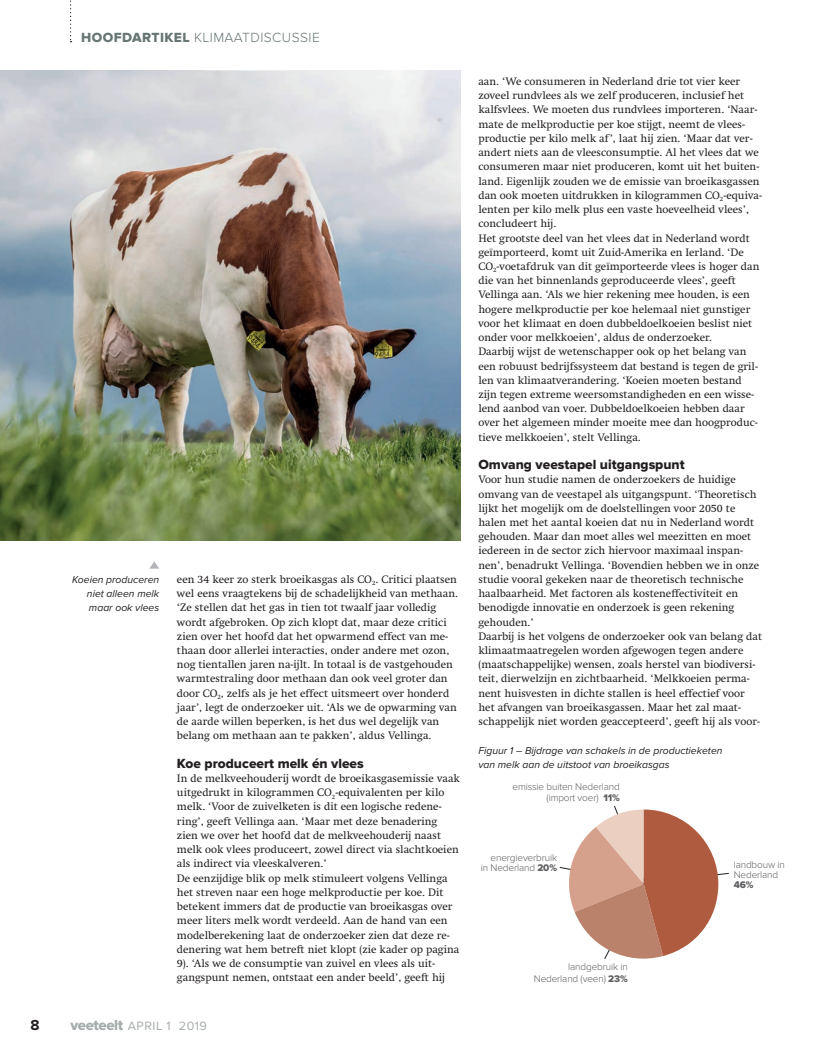
<style>
.page{position:relative;width:815px;height:1052px;background:#fff}
.page>*{position:absolute;margin:0;border:0;box-sizing:border-box;transform-origin:0 0}
.t1{font:700 15px "Proxima Nova";color:#231f20}
.t2{font:13.75px "Proxima Nova Extrabld";color:#231f20}
.t3{font:300 13.75px "Proxima Nova";letter-spacing:.03em;color:#687575}
.t4{font:12.5px "Proxima Nova";letter-spacing:.04em;color:#a6acac}
.t5{font:11px/14.2px "Swift LT Pro";color:#231f20}
.t6{font:italic 10.38px/14.2px "Proxima Nova";color:#231f20;text-align:justify}
.t7{font:300 10px/10px "Proxima Nova";letter-spacing:-.015em;color:#5f5f62;text-align:right}
.t8{font:10px "Proxima Nova Extrabld";color:#5f5f62}
.s1{font-family:"Proxima Nova Extrabld";font-weight:400}
.s2{font-family:"Proxima Nova Extrabld";font-size:15px}
</style>
<div class="page">
<img style="left:0;top:71px;width:460px;height:469px">
<svg style="left:149px;top:561px;width:10px;height:8px"></svg>
<svg style="left:559px;top:805px;width:170px;height:154px"></svg>
<svg style="left:70px;top:0;width:2px;height:42px"></svg>
<p class="t3" style="left:81px;top:30px;width:240px"><span class="s1">HOOFDARTIKEL</span> KLIMAATDISCUSSIE</p>
<p class="t6" style="left:87px;top:572px;width:74px;text-indent:-15px">Koeien produceren niet alleen melk maar ook vlees</p>
<p class="t5" style="left:177px;top:572px;width:282px">een 34 keer zo sterk broeikasgas als CO<sub>2</sub>. Critici plaatsen wel eens vraagtekens bĳ de schadelĳkheid van methaan. ‘Ze stellen dat het gas in tien tot twaalf jaar volledig wordt afgebroken. Op zich klopt dat, maar deze critici zien over het hoofd dat het opwarmend effect van me&shy;thaan door allerlei interacties, onder andere met ozon, nog tientallen jaren na-ĳlt. In totaal is de vastgehouden warmtestraling door methaan dan ook veel groter dan door CO<sub>2</sub>, zelfs als je het effect uitsmeert over honderd jaar’, legt de onderzoeker uit. ‘Als we de opwarming van de aarde willen beperken, is het dus wel degelĳk van belang om methaan aan te pakken’, aldus Vellinga.</p>
<p class="t2" style="left:177px;top:755px;width:188px">Koe produceert melk én vlees</p>
<p class="t5" style="left:177px;top:771px;width:284px">In de melkveehouderĳ wordt de broeikasgasemissie vaak uitgedrukt in kilogrammen CO<sub>2</sub>-equivalenten per kilo melk. ‘Voor de zuivelketen is dit een logische redene&shy;ring’, geeft Vellinga aan. ‘Maar met deze benadering zien we over het hoofd dat de melkveehouderĳ naast melk ook vlees produceert, zowel direct via slachtkoeien als indirect via vleeskalveren.’<br>De eenzĳdige blik op melk stimuleert volgens Vellinga het streven naar een hoge melkproductie per koe. Dit betekent immers dat de productie van broeikasgas over meer liters melk wordt verdeeld. Aan de hand van een modelberekening laat de onderzoeker zien dat deze re&shy;denering wat hem betreft niet klopt (zie kader op pagina 9). ‘Als we de consumptie van zuivel en vlees als uit&shy;gangspunt nemen, ontstaat een ander beeld’, geeft hĳ</p>
<h1 class="t1" style="left:31px;top:1016px;width:11px">8</h1>
<p class="t4" style="left:71px;top:1018px;width:138px"><span class="s2">veeteelt</span> APRIL 1 2019</p>
<p class="t5" style="left:478px;top:74px;width:285px">aan. ‘We consumeren in Nederland drie tot vier keer zoveel rundvlees als we zelf produceren, inclusief het kalfsvlees. We moeten dus rundvlees importeren. ‘Naar&shy;mate de melkproductie per koe stĳgt, neemt de vlees&shy;productie per kilo melk af’, laat hĳ zien. ‘Maar dat ver&shy;andert niets aan de vleesconsumptie. Al het vlees dat we consumeren maar niet produceren, komt uit het buiten&shy;land. Eigenlĳk zouden we de emissie van broeikasgassen dan ook moeten uitdrukken in kilogrammen CO<sub>2</sub>-equiva&shy;lenten per kilo melk plus een vaste hoeveelheid vlees’, concludeert hĳ.<br>Het grootste deel van het vlees dat in Nederland wordt geïmporteerd, komt uit Zuid-Amerika en Ierland. ‘De CO<sub>2</sub>-voetafdruk van dit geïmporteerde vlees is hoger dan die van het binnenlands geproduceerde vlees’, geeft Vellinga aan. ‘Als we hier rekening mee houden, is een hogere melkproductie per koe helemaal niet gunstiger voor het klimaat en doen dubbeldoelkoeien beslist niet onder voor melkkoeien’, aldus de onderzoeker.<br>Daarbĳ wĳst de wetenschapper ook op het belang van een robuust bedrĳfssysteem dat bestand is tegen de gril&shy;len van klimaatverandering. ‘Koeien moeten bestand zĳn tegen extreme weersomstandigheden en een wisse&shy;lend aanbod van voer. Dubbeldoelkoeien hebben daar over het algemeen minder moeite mee dan hoogproduc&shy;tieve melkkoeien’, stelt Vellinga.</p>
<p class="t2" style="left:478px;top:456px;width:208px">Omvang veestapel uitgangspunt</p>
<p class="t5" style="left:478px;top:472px;width:285px">Voor hun studie namen de onderzoekers de huidige omvang van de veestapel als uitgangspunt. ‘Theoretisch lĳkt het mogelĳk om de doelstellingen voor 2050 te halen met het aantal koeien dat nu in Nederland wordt gehouden. Maar dan moet alles wel meezitten en moet iedereen in de sector zich hiervoor maximaal inspan&shy;nen’, benadrukt Vellinga. ‘Bovendien hebben we in onze studie vooral gekeken naar de theoretisch technische haalbaarheid. Met factoren als kosteneffectiviteit en benodigde innovatie en onderzoek is geen rekening gehouden.’<br>Daarbĳ is het volgens de onderzoeker ook van belang dat klimaatmaatregelen worden afgewogen tegen andere (maatschappelĳke) wensen, zoals herstel van biodiversi&shy;teit, dierwelzĳn en zichtbaarheid. ‘Melkkoeien perma&shy;nent huisvesten in dichte stallen is heel effectief voor het afvangen van broeikasgassen. Maar het zal maat&shy;schappelĳk niet worden geaccepteerd’, geeft hĳ als voor-</p>
<p class="t6" style="left:478px;top:743px;width:245px">Figuur 1 – Bijdrage van schakels in de productieketen van melk aan de uitstoot van broeikasgas</p>
<p class="t7" style="left:512px;top:781px;width:109px;line-height:11.2px">emissie buiten Nederland (import voer) <span class="s1">11%</span></p>
<p class="t7" style="left:480px;top:853px;width:78px">energieverbruik in Nederland <span class="s1">20%</span></p>
<p class="t7" style="left:533px;top:961px;width:95px;line-height:11.2px">landgebruik in<br>Nederland (veen) <span class="s1">23%</span></p>
<p class="t7" style="left:733px;top:859px;width:53px;text-align:left">landbouw in<br>Nederland</p>
<p class="t8" style="left:733px;top:878px;width:21px">46%</p>
</div>
